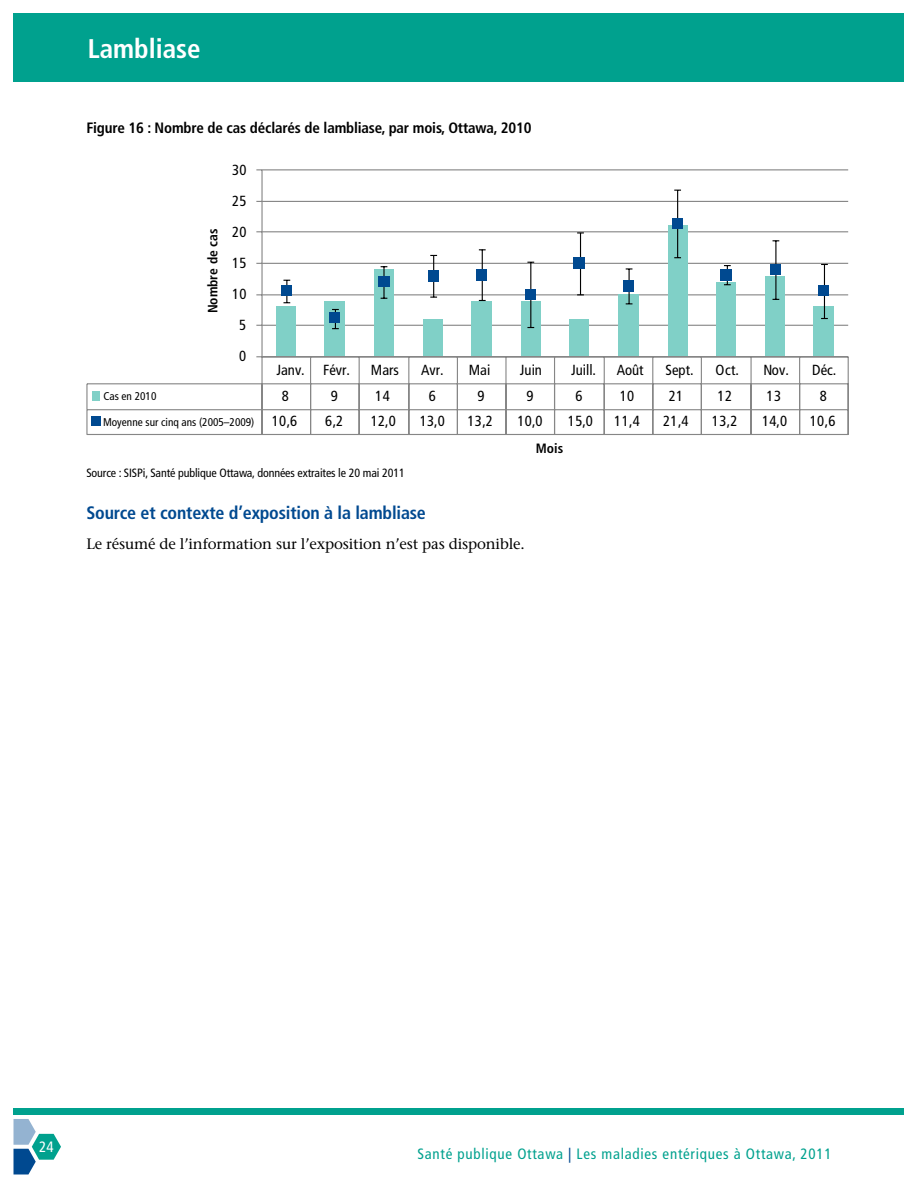
<style>
.page{position:relative;width:918px;height:1188px;background:#fff}
.page>*{position:absolute;margin:0;border:0;box-sizing:border-box;transform-origin:0 0}
.t1{font:700 condensed 27px "Frutiger";color:#fff}
.t2{font:700 condensed 18px "Frutiger";letter-spacing:-.01em;color:#004990}
.t3{font:700 condensed 15px "Frutiger";letter-spacing:-.01em;color:#000}
.t4{font:500 15px "Stone Serif Std";letter-spacing:-.01em;color:#000}
.t5{font:condensed 15px "Frutiger";letter-spacing:.05em;color:#00a18e}
.t6{font:condensed 15px "Frutiger";color:#fff}
.t7{font:condensed 14.7px "Frutiger";color:#010101}
.t8{font:700 condensed 13.5px "Frutiger";color:#010101}
.t9{font:condensed 12px "Frutiger";letter-spacing:-.01em;color:#000}
.t10{font:condensed 11.25px "Frutiger";color:#010101}
.s1{color:#004990}
</style>
<div class="page">
<div style="left:14px;top:1108px;width:890px;height:7px;background:#00a18e"></div>
<div style="left:14px;top:14px;width:890px;height:68px;background:#00a18e"></div>
<hr style="left:262px;top:169px;width:586px;height:1px;background:#868686">
<hr style="left:262px;top:201px;width:586px;height:1px;background:#868686">
<hr style="left:262px;top:231px;width:586px;height:1px;background:#868686">
<hr style="left:262px;top:263px;width:586px;height:1px;background:#868686">
<hr style="left:262px;top:294px;width:586px;height:1px;background:#868686">
<hr style="left:262px;top:325px;width:586px;height:1px;background:#868686">
<div style="left:814px;top:307px;width:20px;height:49px;background:#80d0c7"></div>
<div style="left:765px;top:276px;width:19px;height:80px;background:#80d0c7"></div>
<div style="left:717px;top:282px;width:19px;height:74px;background:#80d0c7"></div>
<div style="left:668px;top:226px;width:19px;height:130px;background:#80d0c7"></div>
<div style="left:618px;top:294px;width:21px;height:62px;background:#80d0c7"></div>
<div style="left:570px;top:319px;width:19px;height:37px;background:#80d0c7"></div>
<div style="left:521px;top:301px;width:19px;height:55px;background:#80d0c7"></div>
<div style="left:472px;top:301px;width:20px;height:55px;background:#80d0c7"></div>
<div style="left:423px;top:319px;width:19px;height:37px;background:#80d0c7"></div>
<div style="left:374px;top:270px;width:20px;height:86px;background:#80d0c7"></div>
<div style="left:325px;top:301px;width:20px;height:55px;background:#80d0c7"></div>
<div style="left:276px;top:307px;width:19px;height:49px;background:#80d0c7"></div>
<hr style="left:261px;top:170px;width:2px;height:187px;background:#868686">
<svg style="left:86px;top:356px;width:763px;height:79px"></svg>
<div style="left:91px;top:416px;width:10px;height:9px;background:#004990"></div>
<svg style="left:283px;top:280px;width:7px;height:23px"></svg>
<svg style="left:332px;top:309px;width:7px;height:20px"></svg>
<hr style="left:383px;top:267px;width:2px;height:31px;background:#010101">
<hr style="left:433px;top:255px;width:1px;height:42px;background:#010101">
<hr style="left:482px;top:250px;width:1px;height:50px;background:#010101">
<hr style="left:530px;top:262px;width:1px;height:66px;background:#010101">
<svg style="left:577px;top:232px;width:7px;height:2px"></svg>
<hr style="left:580px;top:233px;width:1px;height:62px;background:#010101">
<hr style="left:629px;top:269px;width:1px;height:35px;background:#010101">
<hr style="left:677px;top:190px;width:1px;height:68px;background:#010101">
<svg style="left:724px;top:265px;width:7px;height:20px"></svg>
<hr style="left:775px;top:241px;width:1px;height:58px;background:#010101">
<hr style="left:824px;top:264px;width:1px;height:55px;background:#010101">
<div style="left:281px;top:286px;width:10px;height:10px;background:#004990"></div>
<div style="left:330px;top:313px;width:10px;height:10px;background:#004990"></div>
<div style="left:378px;top:277px;width:12px;height:10px;background:#004990"></div>
<div style="left:428px;top:270px;width:10px;height:11px;background:#004990"></div>
<div style="left:477px;top:269px;width:10px;height:11px;background:#004990"></div>
<div style="left:525px;top:289px;width:10px;height:10px;background:#004990"></div>
<div style="left:574px;top:258px;width:11px;height:11px;background:#004990"></div>
<div style="left:623px;top:280px;width:11px;height:11px;background:#004990"></div>
<div style="left:672px;top:218px;width:10px;height:10px;background:#004990"></div>
<div style="left:721px;top:269px;width:11px;height:11px;background:#004990"></div>
<div style="left:770px;top:264px;width:10px;height:11px;background:#004990"></div>
<div style="left:819px;top:286px;width:10px;height:10px;background:#004990"></div>
<svg style="left:14px;top:1119px;width:47px;height:55px"></svg>
<p class="t1" style="left:88px;top:32px;width:115px">Lambliase</p>
<p class="t3" style="left:86px;top:119px;width:447px">Figure 16 : Nombre de cas déclarés de lambliase, par mois, Ottawa, 2010</p>
<p class="t7" style="left:232px;top:161px;width:16px">30</p>
<p class="t8" style="left:205px;top:313px;width:86px;rotate:-90deg">Nombre de cas</p>
<p class="t7" style="left:232px;top:192px;width:16px">25</p>
<p class="t7" style="left:232px;top:223px;width:16px">20</p>
<p class="t7" style="left:232px;top:254px;width:16px">15</p>
<p class="t7" style="left:232px;top:286px;width:16px">10</p>
<p class="t7" style="left:239px;top:317px;width:9px">5</p>
<p class="t7" style="left:239px;top:348px;width:9px">0</p>
<p class="t10" style="left:103px;top:390px;width:54px">Cas en 2010</p>
<p class="t10" style="left:103px;top:415px;width:153px">Moyenne sur cinq ans (2005–2009)</p>
<p class="t7" style="left:277px;top:362px;width:30px">Janv.</p>
<p class="t7" style="left:323px;top:362px;width:28px">Févr.</p>
<p class="t7" style="left:371px;top:362px;width:29px">Mars</p>
<p class="t7" style="left:421px;top:362px;width:24px">Avr.</p>
<p class="t7" style="left:469px;top:362px;width:23px">Mai</p>
<p class="t7" style="left:520px;top:362px;width:24px">Juin</p>
<p class="t7" style="left:571px;top:362px;width:27px">Juill.</p>
<p class="t7" style="left:617px;top:362px;width:28px">Août</p>
<p class="t7" style="left:666px;top:362px;width:29px">Sept.</p>
<p class="t7" style="left:716px;top:362px;width:25px">Oct.</p>
<p class="t7" style="left:763px;top:362px;width:27px">Nov.</p>
<p class="t7" style="left:812px;top:362px;width:26px">Déc.</p>
<p class="t7" style="left:282px;top:388px;width:9px">8</p>
<p class="t7" style="left:331px;top:388px;width:9px">9</p>
<p class="t7" style="left:375px;top:388px;width:16px">14</p>
<p class="t7" style="left:429px;top:388px;width:9px">6</p>
<p class="t7" style="left:478px;top:388px;width:9px">9</p>
<p class="t7" style="left:527px;top:388px;width:9px">9</p>
<p class="t7" style="left:575px;top:388px;width:9px">6</p>
<p class="t7" style="left:620px;top:388px;width:16px">10</p>
<p class="t7" style="left:669px;top:388px;width:16px">21</p>
<p class="t7" style="left:718px;top:388px;width:16px">12</p>
<p class="t7" style="left:767px;top:388px;width:16px">13</p>
<p class="t7" style="left:820px;top:388px;width:9px">8</p>
<p class="t7" style="left:272px;top:413px;width:27px">10,6</p>
<p class="t7" style="left:325px;top:413px;width:20px">6,2</p>
<p class="t7" style="left:371px;top:413px;width:27px">12,0</p>
<p class="t7" style="left:420px;top:413px;width:27px">13,0</p>
<p class="t7" style="left:467px;top:413px;width:27px">13,2</p>
<p class="t7" style="left:517px;top:413px;width:27px">10,0</p>
<p class="t7" style="left:568px;top:413px;width:27px">15,0</p>
<p class="t7" style="left:614px;top:413px;width:27px">11,4</p>
<p class="t7" style="left:663px;top:413px;width:27px">21,4</p>
<p class="t7" style="left:712px;top:413px;width:27px">13,2</p>
<p class="t7" style="left:762px;top:413px;width:27px">14,0</p>
<p class="t7" style="left:810px;top:413px;width:27px">10,6</p>
<h5 class="t8" style="left:536px;top:440px;width:29px">Mois</h5>
<p class="t9" style="left:86px;top:465px;width:320px">Source : SISPi, Santé publique Ottawa, données extraites le 20 mai 2011</p>
<h4 class="t2" style="left:86px;top:502px;width:341px">Source et contexte d’exposition à la lambliase</h4>
<p class="t4" style="left:86px;top:534px;width:440px">Le résumé de l’information sur l’exposition n’est pas disponible.</p>
<p class="t6" style="left:39px;top:1138px;width:16px">24</p>
<p class="t5" style="left:418px;top:1146px;width:416px">Santé publique Ottawa <span class="s1">|</span> Les maladies entériques à Ottawa, 2011</p>
</div>
